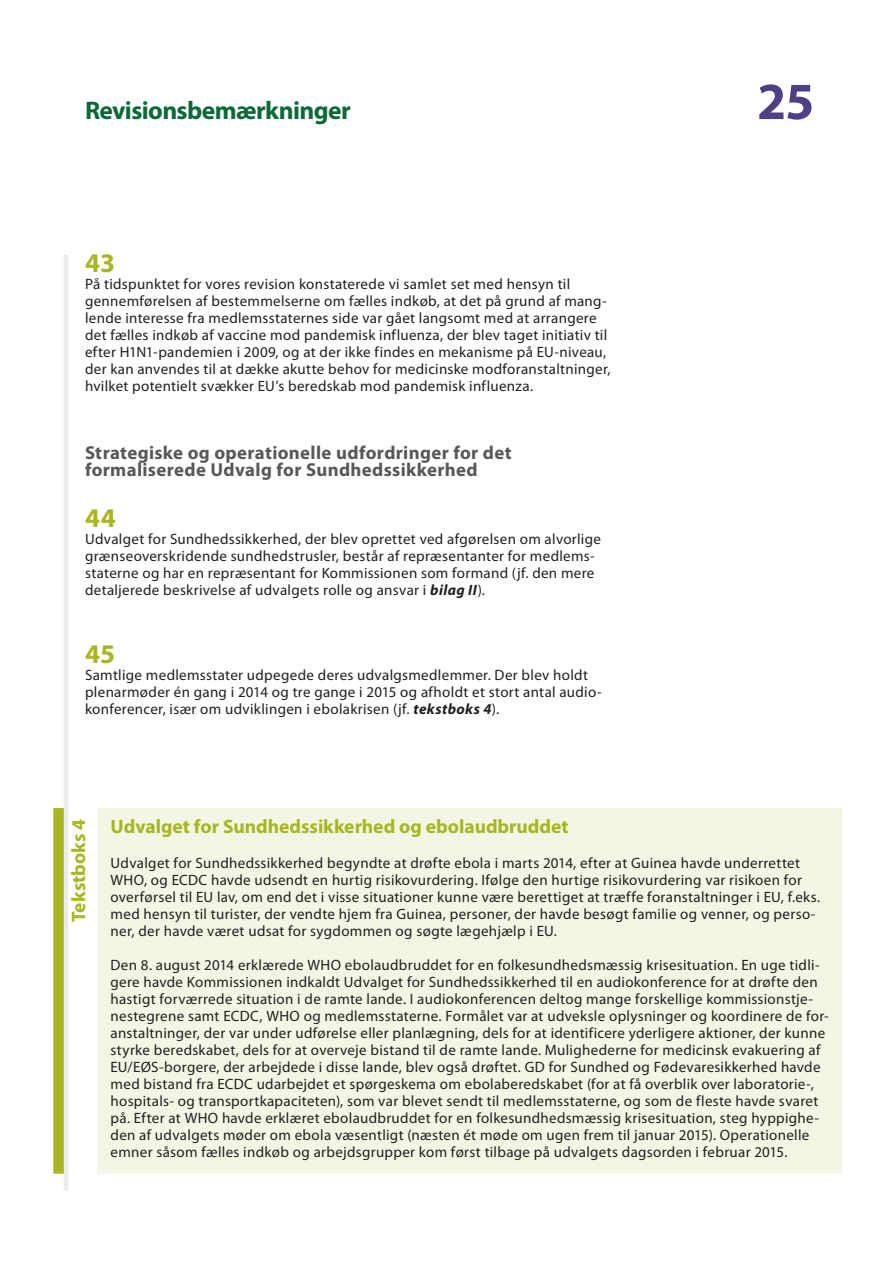
<style>
.page{position:relative;width:893px;height:1263px;background:#fff}
.page>*{position:absolute;margin:0;border:0;box-sizing:border-box;transform-origin:0 0}
.t1{font:700 52.5px "Myriad Pro";color:#4f4085}
.E_05_-_CHAP__1__TEXT{font:700 27px "Myriad Pro";color:#a7b621}
.t2{font:700 25.5px "Myriad Pro";letter-spacing:-.025em;color:#0b6938}
.F_02_-_BOX_TITRE_COL{font:700 19.5px "Myriad Pro";color:#a7b621}
.F_01_-_GREEN_BOX_NUM{font:700 19.5px "Myriad Pro";color:#a7b621}
.E_03_-_CHAP__TITRE_A{font:700 18.75px/17px "Myriad Pro";letter-spacing:.02em;color:#57585a}
.F_04_-_BOX_TEXTE{font:15px/17px "Myriad Pro";letter-spacing:.02em;color:#231f20}
.E_05_-_CHAP__1__TEXT-2{font:15px/17px "Myriad Pro";letter-spacing:.02em;color:#231f20}
.s1{font-weight:700;font-style:italic}
</style>
<div class="page">
<hr style="left:64px;top:255px;width:4px;height:936px;background:#ebebeb">
<div style="left:98px;top:808px;width:744px;height:366px;background:#f4f6e5"></div>
<div style="left:53px;top:808px;width:11px;height:366px;background:#a7b621"></div>
<h3 class="t2" style="left:85px;top:96px;width:267px">Revisionsbemærkninger</h3>
<p class="E_05_-_CHAP__1__TEXT" style="left:85px;top:248px;width:32px">43</p>
<p class="E_05_-_CHAP__1__TEXT-2" style="left:85px;top:276px;width:527px">På tidspunktet for vores revision konstaterede vi samlet set med hensyn til gennemførelsen af bestemmelserne om fælles indkøb, at det på grund af mang&shy;lende interesse fra medlemsstaternes side var gået langsomt med at arrangere det fælles indkøb af vaccine mod pandemisk influenza, der blev taget initiativ til efter H1N1-pandemien i 2009, og at der ikke findes en mekanisme på EU-niveau, der kan anvendes til at dække akutte behov for medicinske modforanstaltninger, hvilket potentielt svækker EU’s beredskab mod pandemisk influenza.</p>
<p class="E_03_-_CHAP__TITRE_A" style="left:85px;top:445px;width:428px">Strategiske og operationelle udfordringer for det formaliserede Udvalg for Sundhedssikkerhed</p>
<p class="E_05_-_CHAP__1__TEXT" style="left:85px;top:503px;width:32px">44</p>
<p class="E_05_-_CHAP__1__TEXT-2" style="left:85px;top:531px;width:517px">Udvalget for Sundhedssikkerhed, der blev oprettet ved afgørelsen om alvorlige grænseoverskridende sundhedstrusler, består af repræsentanter for medlems&shy;staterne og har en repræsentant for Kommissionen som formand (jf. den mere detaljerede beskrivelse af udvalgets rolle og ansvar i <span class="s1">bilag II</span>).</p>
<p class="E_05_-_CHAP__1__TEXT" style="left:85px;top:639px;width:32px">45</p>
<p class="E_05_-_CHAP__1__TEXT-2" style="left:85px;top:667px;width:518px">Samtlige medlemsstater udpegede deres udvalgsmedlemmer. Der blev holdt plenarmøder én gang i 2014 og tre gange i 2015 og afholdt et stort antal audio&shy;konferencer, især om udviklingen i ebolakrisen (jf. <span class="s1">tekstboks 4</span>).</p>
<h1 class="t1" style="left:757px;top:72px;width:59px">25</h1>
<p class="F_01_-_GREEN_BOX_NUM" style="left:68px;top:922px;width:105px;rotate:-90deg">Tekstboks 4</p>
<p class="F_02_-_BOX_TITRE_COL" style="left:111px;top:816px;width:460px">Udvalget for Sundhedssikkerhed og ebolaudbruddet</p>
<p class="F_04_-_BOX_TEXTE" style="left:111px;top:854px;width:711px">Udvalget for Sundhedssikkerhed begyndte at drøfte ebola i marts 2014, efter at Guinea havde underrettet WHO, og ECDC havde udsendt en hurtig risikovurdering. Ifølge den hurtige risikovurdering var risikoen for overførsel til EU lav, om end det i visse situationer kunne være berettiget at træffe foranstaltninger i EU, f.eks. med hensyn til turister, der vendte hjem fra Guinea, personer, der havde besøgt familie og venner, og perso&shy;ner, der havde været udsat for sygdommen og søgte lægehjælp i EU.</p>
<p class="F_04_-_BOX_TEXTE" style="left:111px;top:956px;width:720px">Den 8. august 2014 erklærede WHO ebolaudbruddet for en folkesundhedsmæssig krisesituation. En uge tidli&shy;gere havde Kommissionen indkaldt Udvalget for Sundhedssikkerhed til en audiokonference for at drøfte den hastigt forværrede situation i de ramte lande. I audiokonferencen deltog mange forskellige kommissionstje&shy;nestegrene samt ECDC, WHO og medlemsstaterne. Formålet var at udveksle oplysninger og koordinere de for&shy;anstaltninger, der var under udførelse eller planlægning, dels for at identificere yderligere aktioner, der kunne styrke beredskabet, dels for at overveje bistand til de ramte lande. Mulighederne for medicinsk evakuering af EU/EØS-borgere, der arbejdede i disse lande, blev også drøftet. GD for Sundhed og Fødevaresikkerhed havde med bistand fra ECDC udarbejdet et spørgeskema om ebolaberedskabet (for at få overblik over laboratorie-, hospitals- og transportkapaciteten), som var blevet sendt til medlemsstaterne, og som de fleste havde svaret på. Efter at WHO havde erklæret ebolaudbruddet for en folkesundhedsmæssig krisesituation, steg hyppighe&shy;den af udvalgets møder om ebola væsentligt (næsten ét møde om ugen frem til januar 2015). Operationelle emner såsom fælles indkøb og arbejdsgrupper kom først tilbage på udvalgets dagsorden i februar 2015.</p>
</div>
